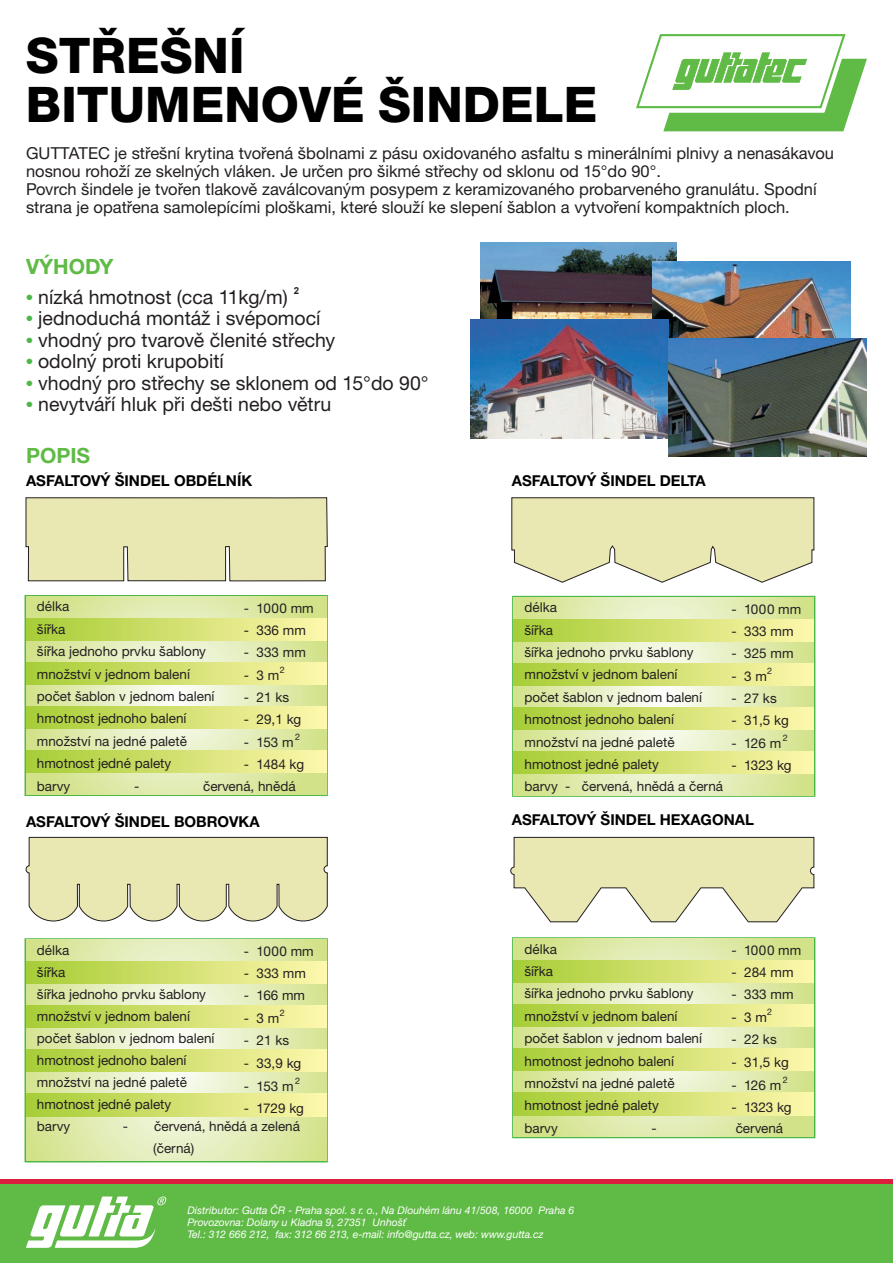
<style>
.page{position:relative;width:893px;height:1263px;background:#fff}
.page>*{position:absolute;margin:0;border:0;box-sizing:border-box;transform-origin:0 0}
.t1{font:800 49.2px/49.2px "Helvetica Neue CE";color:#000}
.t2{font:700 21px "Helvetica Neue CE";color:#60bb46}
.t3{font:19.5px "Helvetica Neue CE";color:#231f20}
.t4{font:16.5px/18px "Helvetica Neue CE";color:#231f20}
.t5{font:700 15px "Helvetica Neue CE";color:#000}
.t6{font:13.5px/22.4px "Helvetica Neue CE";color:#231f20}
.t7{font:italic 10.5px/12px "Helvetica Neue CE";color:#fff}
.t8{font:700 9.6px "Arial";color:#231f20}
.t9{font:9px "Helvetica Neue CE";color:#231f20}
.s1{font-family:"Arial";font-weight:700;font-size:19.2px;color:#4cb848}
</style>
<div class="page">
<svg style="left:636px;top:34px;width:231px;height:98px"></svg>
<img style="left:481px;top:243px;width:195px;height:77px">
<img style="left:653px;top:261px;width:198px;height:77px">
<img style="left:470px;top:320px;width:198px;height:118px">
<img style="left:668px;top:338px;width:198px;height:119px">
<svg style="left:25px;top:837px;width:303px;height:85px"></svg>
<div style="left:25px;top:938px;width:303px;height:224px;border:3px solid #4cb848"></div>
<svg style="left:26px;top:940px;width:300px;height:221px"></svg>
<div style="left:26px;top:961px;width:300px;height:22px;background:linear-gradient(to right,#a6cc35,#fef6ac)"></div>
<div style="left:26px;top:1050px;width:300px;height:22px;background:linear-gradient(to right,#a6cc35,#fef6ac)"></div>
<div style="left:26px;top:1094px;width:300px;height:22px;background:linear-gradient(to right,#a6cc35,#fef6ac)"></div>
<div style="left:26px;top:1006px;width:300px;height:22px;background:linear-gradient(to right,#a6cc35,#fef6ac)"></div>
<svg style="left:25px;top:497px;width:303px;height:85px"></svg>
<div style="left:512px;top:596px;width:303px;height:201px;border:3px solid #4cb848"></div>
<svg style="left:514px;top:597px;width:300px;height:198px"></svg>
<div style="left:514px;top:619px;width:300px;height:22px;background:linear-gradient(to right,#a6cc35,#fef6ac)"></div>
<div style="left:514px;top:707px;width:300px;height:22px;background:linear-gradient(to right,#a6cc35,#fef6ac)"></div>
<div style="left:514px;top:751px;width:300px;height:23px;background:linear-gradient(to right,#a6cc35,#fef6ac)"></div>
<div style="left:514px;top:663px;width:300px;height:22px;background:linear-gradient(to right,#a6cc35,#fef6ac)"></div>
<svg style="left:511px;top:497px;width:303px;height:86px"></svg>
<div style="left:25px;top:595px;width:303px;height:201px;border:3px solid #4cb848"></div>
<svg style="left:26px;top:596px;width:300px;height:198px"></svg>
<div style="left:26px;top:618px;width:300px;height:22px;background:linear-gradient(to right,#a6cc35,#fef6ac)"></div>
<div style="left:26px;top:706px;width:300px;height:23px;background:linear-gradient(to right,#a6cc35,#fef6ac)"></div>
<div style="left:26px;top:751px;width:300px;height:22px;background:linear-gradient(to right,#a6cc35,#fef6ac)"></div>
<div style="left:26px;top:662px;width:300px;height:22px;background:linear-gradient(to right,#a6cc35,#fef6ac)"></div>
<div style="left:512px;top:937px;width:303px;height:201px;border:3px solid #4cb848"></div>
<svg style="left:514px;top:939px;width:300px;height:198px"></svg>
<div style="left:514px;top:960px;width:300px;height:22px;background:linear-gradient(to right,#a6cc35,#fef6ac)"></div>
<div style="left:514px;top:1049px;width:300px;height:22px;background:linear-gradient(to right,#a6cc35,#fef6ac)"></div>
<div style="left:514px;top:1093px;width:300px;height:22px;background:linear-gradient(to right,#a6cc35,#fef6ac)"></div>
<div style="left:514px;top:1004px;width:300px;height:23px;background:linear-gradient(to right,#a6cc35,#fef6ac)"></div>
<svg style="left:510px;top:837px;width:305px;height:85px"></svg>
<div style="left:0;top:1181px;width:893px;height:82px;background:#60bb46"></div>
<hr style="left:0;top:1179px;width:893px;height:4px;background:#da1f3d">
<svg style="left:26px;top:1196px;width:140px;height:52px"></svg>
<h1 class="t1" style="left:26px;top:31px;width:573px">STŘEŠNÍ<br>BITUMENOVÉ ŠINDELE</h1>
<p class="t4" style="left:26px;top:144px;width:809px">GUTTATEC je střešní krytina tvořená šbolnami z pásu oxidovaného asfaltu s minerálními plnivy a nenasákavou nosnou rohoží ze skelných vláken. Je určen pro šikmé střechy od sklonu od 15°do 90°.<br>Povrch šindele je tvořen tlakově zaválcovaným posypem z keramizovaného probarveného granulátu. Spodní strana je opatřena samolepícími ploškami, které slouží ke slepení šablon a vytvoření kompaktních ploch.</p>
<h2 class="t2" style="left:26px;top:254px;width:89px">VÝHODY</h2>
<p class="t8" style="left:294px;top:284px;width:7px">2</p>
<h3 class="t3" style="left:26px;top:285px;width:263px"><span class="s1">•</span> nízká hmotnost (cca 11kg/m)</h3>
<h3 class="t3" style="left:26px;top:307px;width:296px"><span class="s1">•</span> jednoduchá montáž i svépomocí</h3>
<h3 class="t3" style="left:26px;top:328px;width:311px"><span class="s1">•</span> vhodný pro tvarově členité střechy</h3>
<h3 class="t3" style="left:26px;top:350px;width:199px"><span class="s1">•</span> odolný proti krupobití</h3>
<h3 class="t3" style="left:26px;top:371px;width:404px"><span class="s1">•</span> vhodný pro střechy se sklonem od 15°do 90°</h3>
<h3 class="t3" style="left:26px;top:393px;width:307px"><span class="s1">•</span> nevytváří hluk při dešti nebo větru</h3>
<h2 class="t2" style="left:26px;top:443px;width:66px">POPIS</h2>
<p class="t5" style="left:26px;top:472px;width:228px">ASFALTOVÝ ŠINDEL OBDÉLNÍK</p>
<p class="t5" style="left:512px;top:472px;width:195px">ASFALTOVÝ ŠINDEL DELTA</p>
<p class="t6" style="left:37px;top:595px;width:179px">délka<br>šířka<br>šířka jednoho prvku šablony množství v jednom balení počet šablon v jednom balení hmotnost jednoho balení množství na jedné paletě hmotnost jedné palety<br>barvy</p>
<p class="t6" style="left:244px;top:597px;width:71px">- 1000 mm</p>
<p class="t6" style="left:244px;top:619px;width:64px">- 336 mm</p>
<p class="t6" style="left:244px;top:641px;width:64px">- 333 mm</p>
<p class="t9" style="left:280px;top:664px;width:7px">2</p>
<p class="t6" style="left:244px;top:664px;width:37px">- 3 m</p>
<p class="t6" style="left:244px;top:686px;width:47px">- 21 ks</p>
<p class="t6" style="left:244px;top:708px;width:59px">- 29,1 kg</p>
<p class="t9" style="left:295px;top:732px;width:7px">2</p>
<p class="t6" style="left:244px;top:731px;width:51px">- 153 m</p>
<p class="t6" style="left:244px;top:753px;width:62px">- 1484 kg</p>
<p class="t6" style="left:134px;top:775px;width:7px">-</p>
<p class="t6" style="left:203px;top:775px;width:94px">červená, hnědá</p>
<p class="t6" style="left:525px;top:596px;width:200px">délka<br>šířka<br>šířka jednoho prvku šablony množství v jednom balení<br>počet šablon v jednom balení hmotnost jednoho balení množství na jedné paletě hmotnost jedné palety<br>barvy - červená, hnědá a černá</p>
<p class="t6" style="left:731px;top:598px;width:71px">- 1000 mm</p>
<p class="t6" style="left:731px;top:620px;width:64px">- 333 mm</p>
<p class="t6" style="left:731px;top:642px;width:64px">- 325 mm</p>
<p class="t9" style="left:767px;top:665px;width:7px">2</p>
<p class="t6" style="left:731px;top:665px;width:37px">- 3 m</p>
<p class="t6" style="left:731px;top:687px;width:47px">- 27 ks</p>
<p class="t6" style="left:731px;top:709px;width:59px">- 31,5 kg</p>
<p class="t9" style="left:783px;top:732px;width:7px">2</p>
<p class="t6" style="left:731px;top:732px;width:51px">- 126 m</p>
<p class="t6" style="left:731px;top:754px;width:62px">- 1323 kg</p>
<p class="t5" style="left:26px;top:812px;width:235px">ASFALTOVÝ ŠINDEL BOBROVKA</p>
<p class="t5" style="left:512px;top:810px;width:244px">ASFALTOVÝ ŠINDEL HEXAGONAL</p>
<p class="t6" style="left:37px;top:939px;width:179px">délka<br>šířka<br>šířka jednoho prvku šablony množství v jednom balení počet šablon v jednom balení hmotnost jednoho balení množství na jedné paletě hmotnost jedné palety<br>barvy</p>
<p class="t6" style="left:244px;top:940px;width:71px">- 1000 mm</p>
<p class="t6" style="left:244px;top:962px;width:64px">- 333 mm</p>
<p class="t6" style="left:244px;top:984px;width:63px">- 166 mm</p>
<p class="t9" style="left:280px;top:1008px;width:7px">2</p>
<p class="t6" style="left:244px;top:1007px;width:37px">- 3 m</p>
<p class="t6" style="left:244px;top:1029px;width:47px">- 21 ks</p>
<p class="t6" style="left:244px;top:1052px;width:59px">- 33,9 kg</p>
<p class="t9" style="left:295px;top:1075px;width:7px">2</p>
<p class="t6" style="left:244px;top:1075px;width:51px">- 153 m</p>
<p class="t6" style="left:244px;top:1097px;width:62px">- 1729 kg</p>
<p class="t6" style="left:153px;top:1116px;width:148px;text-indent:-31px">- červená, hnědá a zelená (černá)</p>
<p class="t6" style="left:525px;top:938px;width:179px">délka<br>šířka<br>šířka jednoho prvku šablony množství v jednom balení počet šablon v jednom balení hmotnost jednoho balení množství na jedné paletě hmotnost jedné palety<br>barvy</p>
<p class="t6" style="left:731px;top:939px;width:71px">- 1000 mm</p>
<p class="t6" style="left:731px;top:961px;width:64px">- 284 mm</p>
<p class="t6" style="left:731px;top:983px;width:64px">- 333 mm</p>
<p class="t9" style="left:767px;top:1007px;width:7px">2</p>
<p class="t6" style="left:731px;top:1006px;width:37px">- 3 m</p>
<p class="t6" style="left:731px;top:1028px;width:47px">- 22 ks</p>
<p class="t6" style="left:731px;top:1051px;width:59px">- 31,5 kg</p>
<p class="t9" style="left:783px;top:1074px;width:7px">2</p>
<p class="t6" style="left:731px;top:1074px;width:51px">- 126 m</p>
<p class="t6" style="left:731px;top:1096px;width:62px">- 1323 kg</p>
<p class="t6" style="left:652px;top:1117px;width:7px">-</p>
<p class="t6" style="left:736px;top:1117px;width:49px">červená</p>
<p class="t7" style="left:188px;top:1204px;width:388px">Distributor: Gutta ČR - Praha spol. s r. o., Na Dlouhém lánu 41/508, 16000 Praha 6<br>Provozovna: Dolany u Kladna 9, 27351 Unhošť<br>Tel.: 312 666 212, fax: 312 66 213, e-mail: info@gutta.cz, web: www.gutta.cz</p>
</div>
